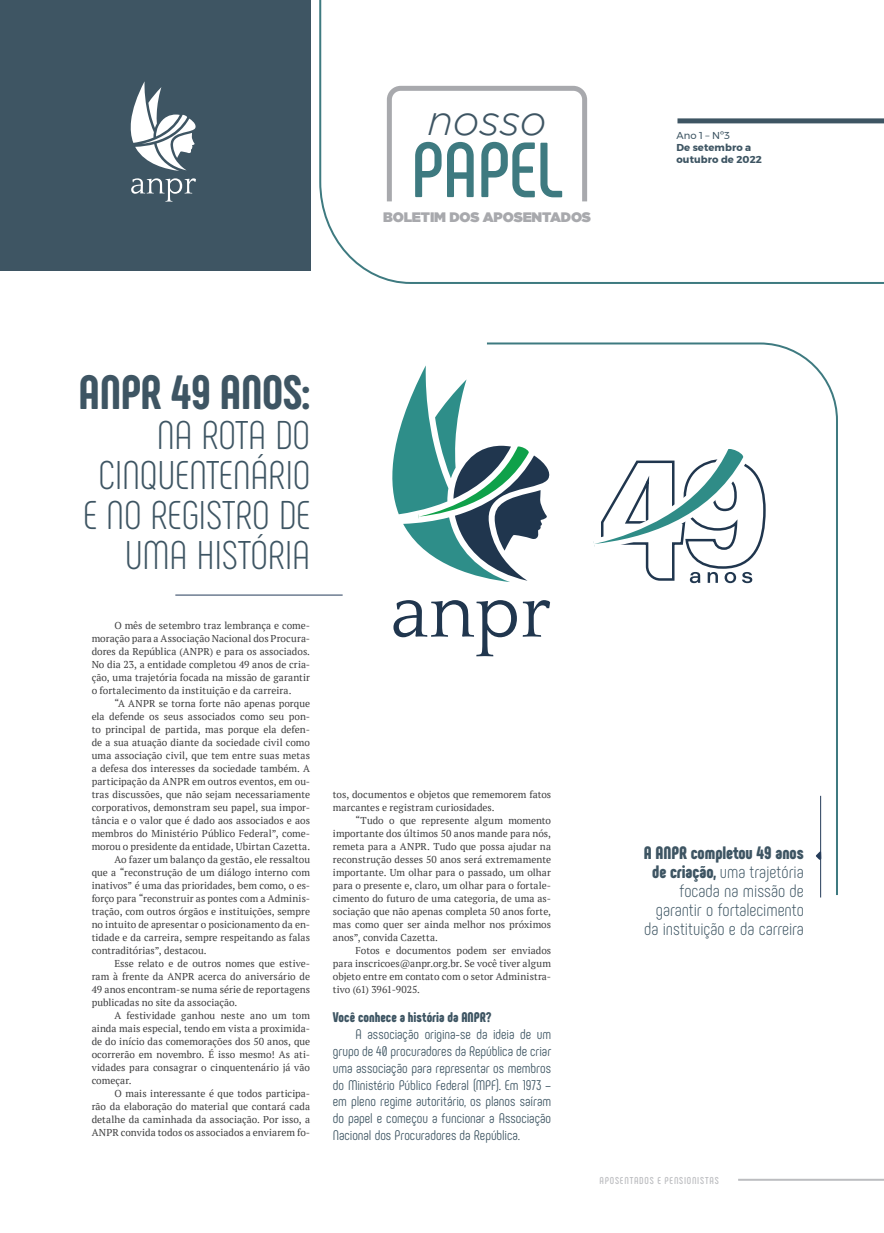
<style>
.page{position:relative;width:884px;height:1233px;background:#fff}
.page>*{position:absolute;margin:0;border:0;box-sizing:border-box;transform-origin:0 0}
.t1{font:700 77.7px "Phenomena";letter-spacing:-.01em;color:#3e7a80}
.t2{font:800 48px "Phenomena";letter-spacing:-.01em;color:#3e5563}
.t3{font:italic 300 42.2px "Gotham";letter-spacing:-.01em;color:#3e5563}
.t4{font:300 40px/40px "Phenomena";letter-spacing:-.01em;color:#3e5563;text-align:right}
.t5{font:300 18px/19px "Phenomena";color:#3e5563;text-align:right}
.t6{font:14px/16.8px "Phenomena";color:#3e5563;text-align:justify}
.t7{font:900 14px "Phenomena";color:#3e5563}
.t8{font:900 13.7px "Gotham";letter-spacing:-.01em;color:#a8a9ad}
.t9{font:10px/13px "PT Serif";color:#3e3e3f;text-align:justify}
.t10{font:700 10px/12px "Montserrat";letter-spacing:.01em;color:#3e5563}
.t11{font:700 10px "Phenomena";letter-spacing:.08em;color:#bcbdc0}
.t12{font:10px "Montserrat";color:#3e5563}
.s1{font-weight:900}
</style>
<div class="page">
<div style="left:0;top:0;width:310px;height:270px;background:#3e5563"></div>
<svg style="left:131px;top:178px;width:65px;height:24px"></svg>
<svg style="left:130px;top:81px;width:66px;height:90px"></svg>
<svg style="left:319px;top:0;width:565px;height:284px"></svg>
<hr style="left:738px;top:1178px;width:146px;height:2px;background:#bcbdc0">
<hr style="left:175px;top:594px;width:168px;height:1px;background:#253c5a">
<svg style="left:384px;top:83px;width:206px;height:123px"></svg>
<svg style="left:485px;top:342px;width:353px;height:555px"></svg>
<svg style="left:816px;top:851px;width:5px;height:9px"></svg>
<svg style="left:393px;top:600px;width:124px;height:56px"></svg>
<svg style="left:523px;top:600px;width:27px;height:37px"></svg>
<svg style="left:392px;top:365px;width:158px;height:217px"></svg>
<svg style="left:593px;top:444px;width:174px;height:139px"></svg>
<h3 class="t3" style="left:427px;top:97px;width:121px">nosso</h3>
<h1 class="t1" style="left:411px;top:123px;width:154px">PAPEL</h1>
<h3 class="t8" style="left:383px;top:207px;width:209px">BOLETIM DOS APOSENTADOS</h3>
<p class="t12" style="left:676px;top:128px;width:55px">Ano 1 – Nº3</p>
<p class="t10" style="left:676px;top:142px;width:87px">De setembro a outubro de 2022</p>
<h2 class="t2" style="left:79px;top:362px;width:233px">ANPR 49 ANOS:</h2>
<h3 class="t4" style="left:83px;top:415px;width:229px">NA ROTA DO<br>CINQUENTENÁRIO<br>E NO REGISTRO DE<br>UMA HISTÓRIA</h3>
<p class="t9" style="left:92px;top:619px;width:220px;text-indent:23px">O mês de setembro traz lembrança e come&shy;moração para a Associação Nacional dos Procura&shy;dores da República (ANPR) e para os associados.<br>No dia 23, a entidade completou 49 anos de cria&shy;ção, uma trajetória focada na missão de garantir o fortalecimento da instituição e da carreira.</p>
<p class="t9" style="left:114px;top:697px;width:197px">“A ANPR se torna forte não apenas porque</p>
<p class="t9" style="left:92px;top:710px;width:220px">ela defende os seus associados como seu pon-</p>
<p class="t9" style="left:92px;top:723px;width:220px">to principal de partida, mas porque ela defen-</p>
<p class="t9" style="left:92px;top:736px;width:220px">de a sua atuação diante da sociedade civil como</p>
<p class="t9" style="left:92px;top:749px;width:220px">uma associação civil, que tem entre suas metas</p>
<p class="t9" style="left:92px;top:762px;width:220px">a defesa dos interesses da sociedade também. A</p>
<p class="t9" style="left:92px;top:775px;width:220px">participação da ANPR em outros eventos, em ou-</p>
<p class="t9" style="left:92px;top:788px;width:220px">tras discussões, que não sejam necessariamente</p>
<p class="t9" style="left:92px;top:801px;width:220px">corporativos, demonstram seu papel, sua impor-</p>
<p class="t9" style="left:92px;top:814px;width:220px">tância e o valor que é dado aos associados e aos</p>
<p class="t9" style="left:92px;top:827px;width:220px">membros do Ministério Público Federal”, come-</p>
<p class="t9" style="left:92px;top:840px;width:220px">morou o presidente da entidade, Ubirtan Cazetta.</p>
<p class="t9" style="left:114px;top:853px;width:197px">Ao fazer um balanço da gestão, ele ressaltou</p>
<p class="t9" style="left:92px;top:866px;width:220px">que a “reconstrução de um diálogo interno com</p>
<p class="t9" style="left:92px;top:879px;width:220px">inativos” é uma das prioridades, bem como, o es-</p>
<p class="t9" style="left:92px;top:892px;width:220px">forço para “reconstruir as pontes com a Adminis-</p>
<p class="t9" style="left:92px;top:905px;width:220px">tração, com outros órgãos e instituições, sempre</p>
<p class="t9" style="left:92px;top:918px;width:220px">no intuito de apresentar o posicionamento da en-</p>
<p class="t9" style="left:92px;top:931px;width:220px">tidade e da carreira, sempre respeitando as falas</p>
<p class="t9" style="left:92px;top:944px;width:117px">contraditórias”, destacou.</p>
<p class="t9" style="left:114px;top:957px;width:197px">Esse relato e de outros nomes que estive-</p>
<p class="t9" style="left:92px;top:970px;width:220px">ram à frente da ANPR acerca do aniversário de</p>
<p class="t9" style="left:92px;top:983px;width:220px">49 anos encontram-se numa série de reportagens</p>
<p class="t9" style="left:92px;top:996px;width:147px">publicadas no site da associação.</p>
<p class="t9" style="left:114px;top:1009px;width:197px">A festividade ganhou neste ano um tom</p>
<p class="t9" style="left:92px;top:1022px;width:220px">ainda mais especial, tendo em vista a proximida-</p>
<p class="t9" style="left:92px;top:1035px;width:220px">de do início das comemorações dos 50 anos, que</p>
<p class="t9" style="left:92px;top:1048px;width:220px">ocorrerão em novembro. É isso mesmo! As ati-</p>
<p class="t9" style="left:92px;top:1061px;width:220px">vidades para consagrar o cinquentenário já vão</p>
<p class="t9" style="left:92px;top:1074px;width:42px">começar.</p>
<p class="t9" style="left:114px;top:1087px;width:197px">O mais interessante é que todos participa-</p>
<p class="t9" style="left:92px;top:1100px;width:220px">rão da elaboração do material que contará cada</p>
<p class="t9" style="left:92px;top:1113px;width:220px">detalhe da caminhada da associação. Por isso, a</p>
<p class="t9" style="left:92px;top:1126px;width:220px">ANPR convida todos os associados a enviarem fo-</p>
<p class="t9" style="left:333px;top:788px;width:220px">tos, documentos e objetos que rememorem fatos marcantes e registram curiosidades.</p>
<p class="t9" style="left:333px;top:814px;width:220px;text-indent:23px">“Tudo o que represente algum momento importante dos últimos 50 anos mande para nós, remeta para a ANPR. Tudo que possa ajudar na reconstrução desses 50 anos será extremamente importante. Um olhar para o passado, um olhar para o presente e, claro, um olhar para o fortale&shy;cimento do futuro de uma categoria, de uma as&shy;sociação que não apenas completa 50 anos forte, mas como quer ser ainda melhor nos próximos anos”, convida Cazetta.</p>
<p class="t9" style="left:333px;top:944px;width:220px;text-indent:23px">Fotos e documentos podem ser enviados para inscricoes@anpr.org.br. Se você tiver algum objeto entre em contato com o setor Administra&shy;tivo (61) 3961-9025.</p>
<h3 class="t7" style="left:333px;top:1008px;width:160px">Você conhece a história da ANPR?</h3>
<p class="t6" style="left:333px;top:1026px;width:220px;text-indent:23px">A associação origina-se da ideia de um grupo de 40 procuradores da República de criar uma associação para representar os membros do Ministério Público Federal (MPF). Em 1973 – em pleno regime autoritário, os planos saíram do papel e começou a funcionar a Associação Nacional dos Procuradores da República.</p>
<h3 class="t5" style="left:644px;top:843px;width:162px"><span class="s1">A ANPR completou 49 anos de criação,</span> uma trajetória focada na missão de garantir o fortalecimento da instituição e da carreira</h3>
<p class="t11" style="left:599px;top:1174px;width:121px">APOSENTADOS E PENSIONISTAS</p>
</div>
